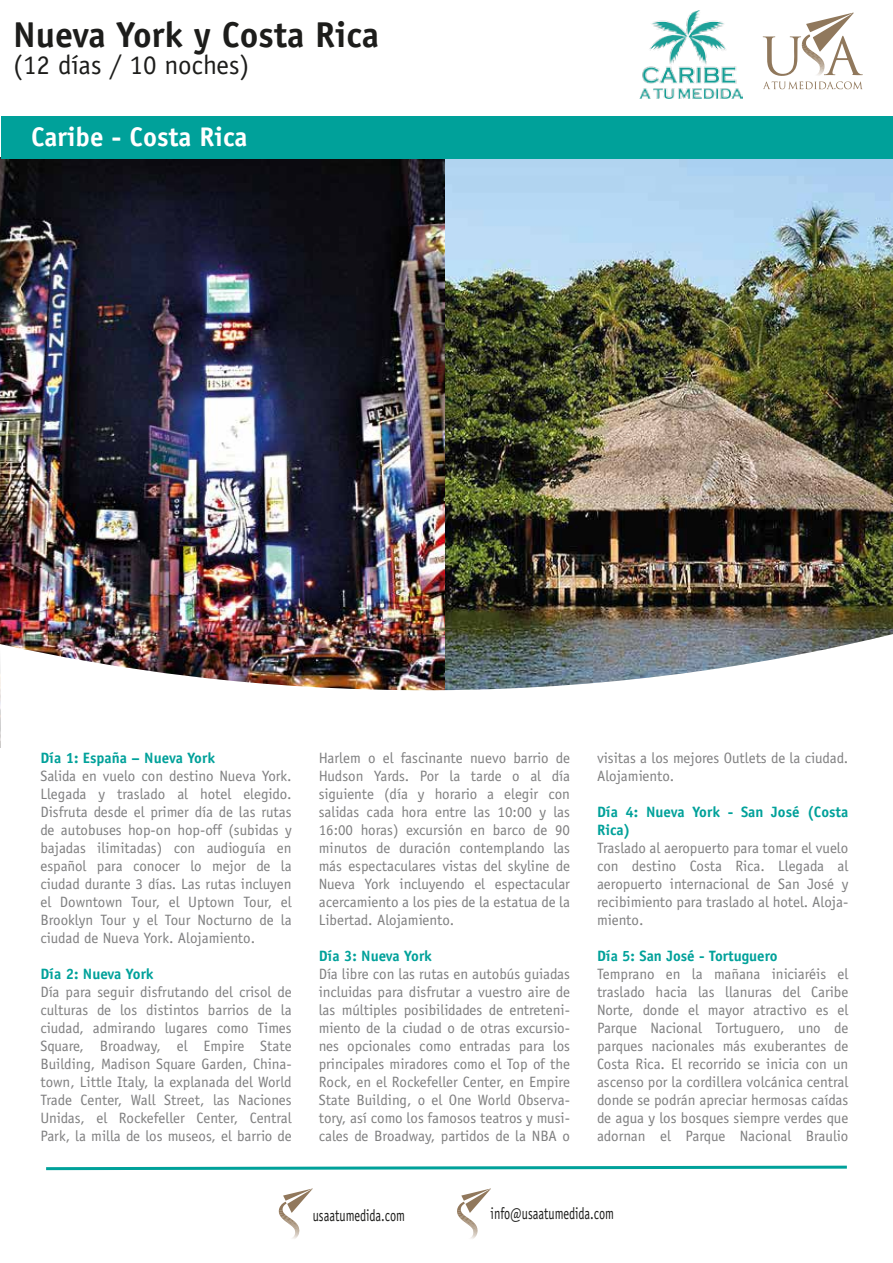
<style>
.page{position:relative;width:893px;height:1263px;background:#fff}
.page>*{position:absolute;margin:0;border:0;box-sizing:border-box;transform-origin:0 0}
.t1{font:700 36px "Officina Sans Std";color:#1d1d1b}
.t2{font:27px "Officina Sans Std";color:#1d1d1b}
.t3{font:700 27px "Officina Sans Std";color:#fff}
.t4{font:16.5px "Officina Sans Std";color:#1d1d1b;scale:.75 1}
.t5{font:15px/18px "Officina Sans Std";color:#7f7f80;text-align:justify}
.t6{font:700 15px/18px "Officina Sans Std";color:#00a19a}
</style>
<div class="page">
<img style="left:446px;top:159px;width:446px;height:475px">
<img style="left:0;top:158px;width:444px;height:476px">
<svg style="left:0;top:634px;width:893px;height:579px"></svg>
<svg style="left:43px;top:1164px;width:807px;height:8px"></svg>
<div style="left:1px;top:117px;width:892px;height:42px;background:#00a19a"></div>
<svg style="left:763px;top:13px;width:100px;height:77px"></svg>
<svg style="left:457px;top:1188px;width:34px;height:51px"></svg>
<svg style="left:279px;top:1188px;width:34px;height:51px"></svg>
<img style="left:639px;top:11px;width:103px;height:88px">
<h1 class="t1" style="left:13px;top:12px;width:368px">Nueva York y Costa Rica</h1>
<h2 class="t2" style="left:13px;top:49px;width:238px">(12 días / 10 noches)</h2>
<h2 class="t3" style="left:31px;top:120px;width:218px">Caribe - Costa Rica</h2>
<p class="t6" style="left:40px;top:749px;width:176px">Día 1: España – Nueva York</p>
<p class="t5" style="left:40px;top:767px;width:253px">Salida en vuelo con destino Nueva York.<br>Llegada y traslado al hotel elegido.<br>Disfruta desde el primer día de las rutas de autobuses hop-on hop-off (subidas y bajadas ilimitadas) con audioguía en español para conocer lo mejor de la ciudad durante 3 días. Las rutas incluyen el Downtown Tour, el Uptown Tour, el Brooklyn Tour y el Tour Nocturno de la ciudad de Nueva York. Alojamiento.</p>
<p class="t6" style="left:40px;top:965px;width:115px">Día 2: Nueva York</p>
<p class="t5" style="left:40px;top:983px;width:253px">Día para seguir disfrutando del crisol de culturas de los distintos barrios de la ciudad, admirando lugares como Times Square, Broadway, el Empire State Building, Madison Square Garden, China&shy;town, Little Italy, la explanada del World Trade Center, Wall Street, las Naciones Unidas, el Rockefeller Center, Central Park, la milla de los museos, el barrio de</p>
<p class="t5" style="left:319px;top:749px;width:253px">Harlem o el fascinante nuevo barrio de Hudson Yards. Por la tarde o al día siguiente (día y horario a elegir con salidas cada hora entre las 10:00 y las 16:00 horas) excursión en barco de 90 minutos de duración contemplando las más espectaculares vistas del skyline de Nueva York incluyendo el espectacular acercamiento a los pies de la estatua de la Libertad. Alojamiento.</p>
<p class="t6" style="left:319px;top:947px;width:115px">Día 3: Nueva York</p>
<p class="t5" style="left:319px;top:965px;width:253px">Día libre con las rutas en autobús guiadas incluidas para disfrutar a vuestro aire de las múltiples posibilidades de entreteni&shy;miento de la ciudad o de otras excursio&shy;nes opcionales como entradas para los principales miradores como el Top of the Rock, en el Rockefeller Center, en Empire State Building, o el One World Observa&shy;tory, así como los famosos teatros y musi&shy;cales de Broadway, partidos de la NBA o</p>
<p class="t5" style="left:597px;top:749px;width:253px">visitas a los mejores Outlets de la ciudad.<br>Alojamiento.</p>
<p class="t6" style="left:597px;top:803px;width:253px">Día 4: Nueva York - San José (Costa<br>Rica)</p>
<p class="t5" style="left:597px;top:839px;width:253px">Traslado al aeropuerto para tomar el vuelo con destino Costa Rica. Llegada al aeropuerto internacional de San José y recibimiento para traslado al hotel. Aloja&shy;miento.</p>
<p class="t6" style="left:597px;top:947px;width:182px">Día 5: San José - Tortuguero</p>
<p class="t5" style="left:597px;top:965px;width:253px">Temprano en la mañana iniciaréis el traslado hacia las llanuras del Caribe Norte, donde el mayor atractivo es el Parque Nacional Tortuguero, uno de parques nacionales más exuberantes de Costa Rica. El recorrido se inicia con un ascenso por la cordillera volcánica central donde se podrán apreciar hermosas caídas de agua y los bosques siempre verdes que adornan el Parque Nacional Braulio</p>
<p class="t4" style="left:313px;top:1205px;width:125px">usaatumedida.com</p>
<p class="t4" style="left:491px;top:1204px;width:166px">info@usaatumedida.com</p>
</div>
